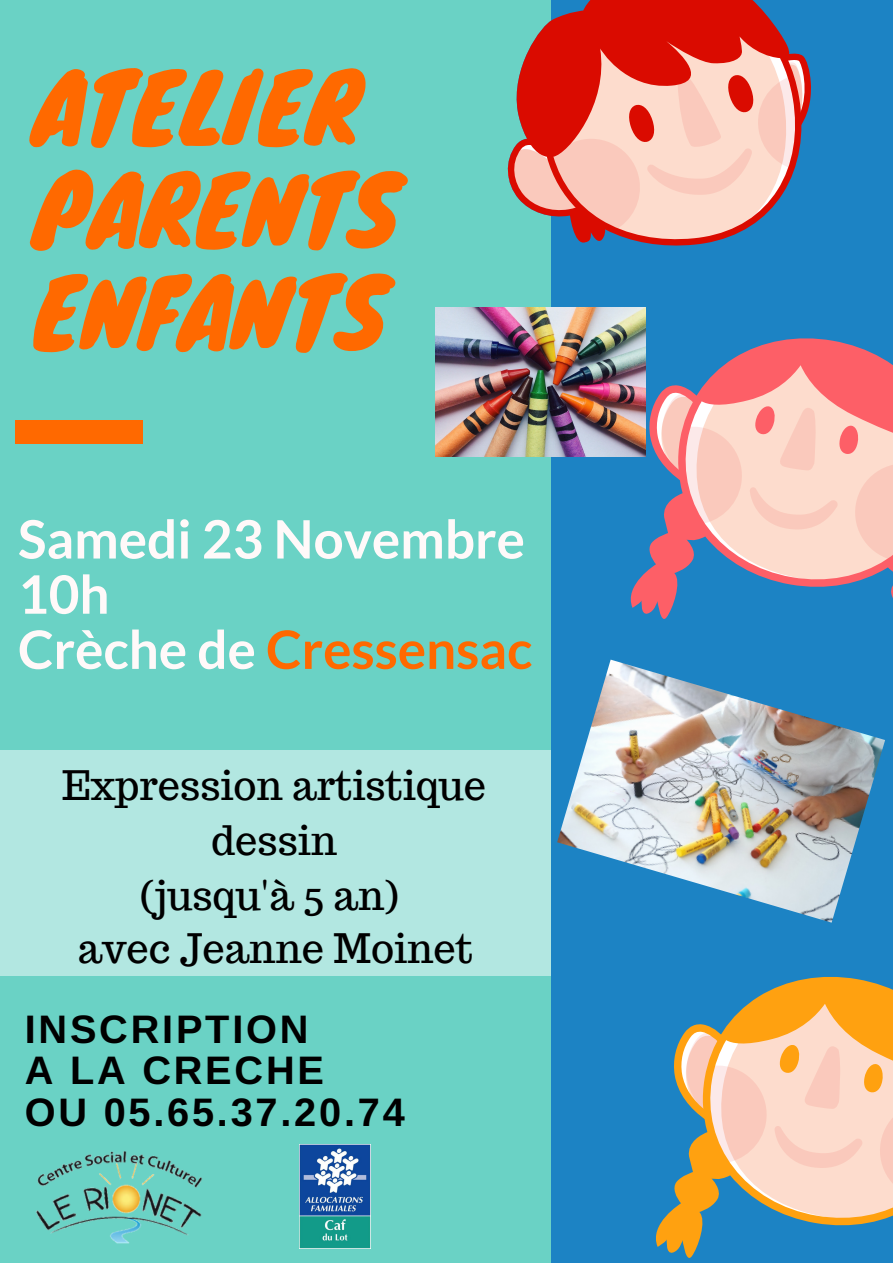
<style>
.page{position:relative;width:893px;height:1263px;background:#fff}
.page>*{position:absolute;margin:0;border:0;box-sizing:border-box;transform-origin:0 0}
.t1{font:92.7px/102.4px "Knewave";color:#ff6900}
.t2{font:700 52.95px/55.2px "Lato";color:#fff9f9}
.t3{font:39.75px/54.4px "Trocchi";color:#000;text-align:center}
.t4{font:700 39.75px/41.7px "Arimo";letter-spacing:.07em;color:#000}
.s1{color:#ff6900}
</style>
<div class="page">
<div style="left:551px;top:0;width:342px;height:1263px;background:#1c83c4"></div>
<div style="left:0;top:0;width:551px;height:1263px;background:#6ad2c5"></div>
<svg style="left:617px;top:312px;width:276px;height:355px;background:#999ab4"></svg>
<svg style="left:497px;top:0;width:323px;height:270px;background:#7b5b6f"></svg>
<svg style="left:498px;top:51px;width:322px;height:188px;background:#d29994"></svg>
<svg style="left:642px;top:951px;width:251px;height:312px;background:#a1aaa1"></svg>
<div style="left:0;top:750px;width:551px;height:225px;background:#b2e7e1"></div>
<div style="left:16px;top:420px;width:127px;height:24px;background:#ff6900"></div>
<img style="left:34px;top:1147px;width:170px;height:98px">
<img style="left:300px;top:1144px;width:70px;height:105px">
<img style="left:557px;top:660px;width:328px;height:263px">
<img style="left:436px;top:307px;width:209px;height:149px">
<h1 class="t1" style="left:33px;top:53px;width:369px">ATELIER<br>PARENTS<br>ENFANTS</h1>
<h2 class="t2" style="left:18px;top:510px;width:516px">Samedi 23 Novembre<br>10h<br>Crèche de <span class="s1">Cressensac</span></h2>
<p class="t3" style="left:62px;top:758px;width:425px">Expression artistique dessin<br>(jusqu'à 5 an)<br>avec Jeanne Moinet</p>
<p class="t4" style="left:25px;top:1008px;width:382px">INSCRIPTION<br>A LA CRECHE<br>OU 05.65.37.20.74</p>
</div>
